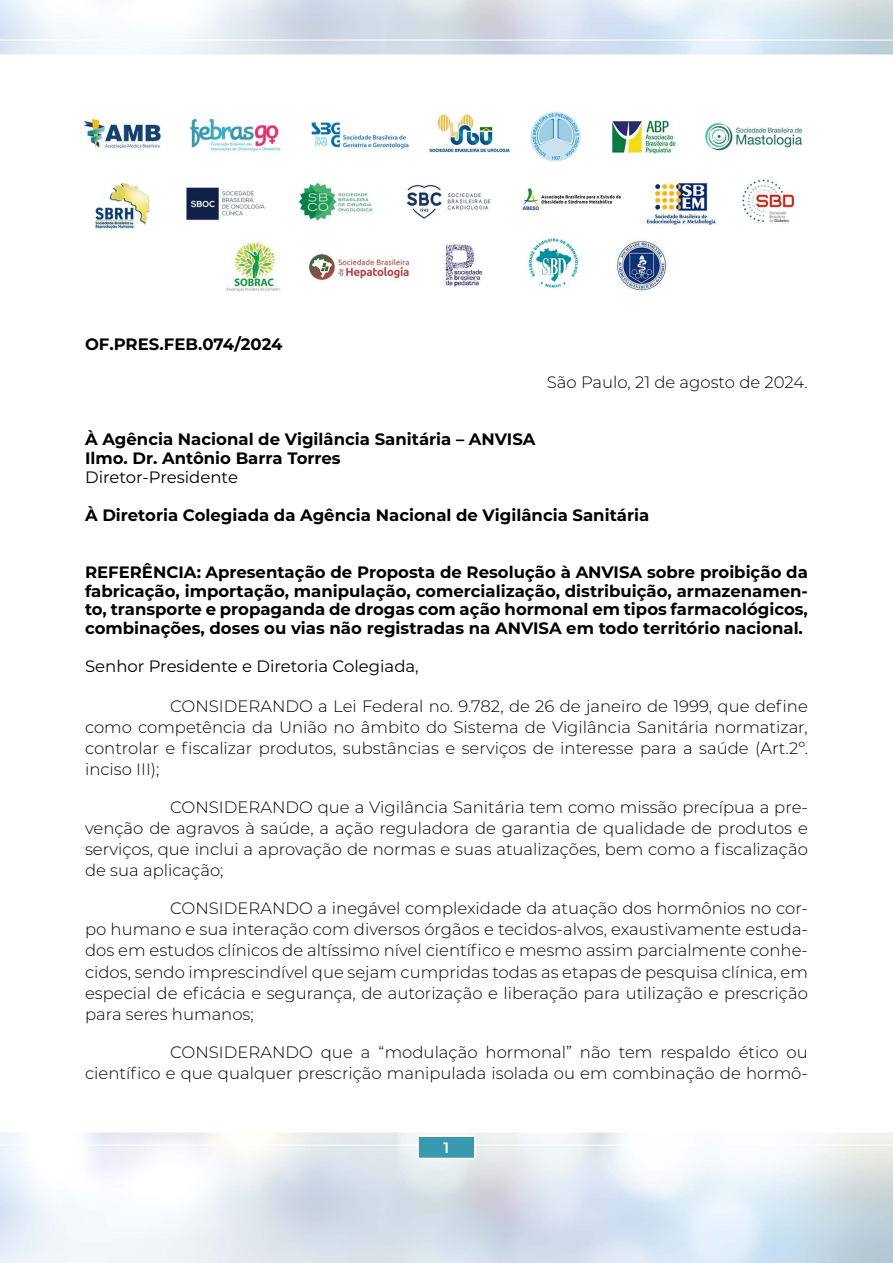
<style>
.page{position:relative;width:893px;height:1263px;background:#fff}
.page>*{position:absolute;margin:0;border:0;box-sizing:border-box;transform-origin:0 0}
.t1{font:300 16.5px/21px "Montserrat";color:#000;text-align:justify}
.t2{font:700 16.5px/19px "Montserrat";color:#000}
.t3{font:16.5px "Montserrat";color:#000}
.t4{font:600 15px "Montserrat";color:#fff}
</style>
<div class="page">
<img style="left:0;top:0;width:893px;height:1263px">
<div style="left:418px;top:1136px;width:57px;height:22px;background:#3999af"></div>
<div style="left:417px;top:1135px;width:59px;height:24px;border:2px solid #fff"></div>
<p class="t2" style="left:85px;top:334px;width:199px">OF.PRES.FEB.074/2024</p>
<p class="t1" style="left:547px;top:371px;width:263px">São Paulo, 21 de agosto de 2024.</p>
<p class="t2" style="left:85px;top:428px;width:452px">À Agência Nacional de Vigilância Sanitária – ANVISA<br>Ilmo. Dr. Antônio Barra Torres</p>
<p class="t3" style="left:85px;top:465px;width:154px">Diretor-Presidente</p>
<p class="t2" style="left:85px;top:504px;width:566px">À Diretoria Colegiada da Agência Nacional de Vigilância Sanitária</p>
<p class="t2" style="left:85px;top:561px;width:724px;text-align:justify">REFERÊNCIA: Apresentação de Proposta de Resolução à ANVISA sobre proibição da fabricação, importação, manipulação, comercialização, distribuição, armazenamen&shy;to, transporte e propaganda de drogas com ação hormonal em tipos farmacológicos, combinações, doses ou vias não registradas na ANVISA em todo território nacional.</p>
<p class="t3" style="left:85px;top:655px;width:335px">Senhor Presidente e Diretoria Colegiada,</p>
<p class="t1" style="left:85px;top:695px;width:724px;text-indent:85px">CONSIDERANDO a Lei Federal no. 9.782, de 26 de janeiro de 1999, que define como competência da União no âmbito do Sistema de Vigilância Sanitária normatizar, controlar e fiscalizar produtos, substâncias e serviços de interesse para a saúde (Art.2º. inciso III);</p>
<p class="t1" style="left:85px;top:796px;width:724px;text-indent:85px">CONSIDERANDO que a Vigilância Sanitária tem como missão precípua a pre&shy;venção de agravos à saúde, a ação reguladora de garantia de qualidade de produtos e serviços, que inclui a aprovação de normas e suas atualizações, bem como a fiscalização de sua aplicação;</p>
<p class="t1" style="left:85px;top:897px;width:724px;text-indent:85px">CONSIDERANDO a inegável complexidade da atuação dos hormônios no cor&shy;po humano e sua interação com diversos órgãos e tecidos-alvos, exaustivamente estuda&shy;dos em estudos clínicos de altíssimo nível científico e mesmo assim parcialmente conhe&shy;cidos, sendo imprescindível que sejam cumpridas todas as etapas de pesquisa clínica, em especial de eficácia e segurança, de autorização e liberação para utilização e prescrição para seres humanos;</p>
<p class="t1" style="left:85px;top:1041px;width:724px;text-align:right">CONSIDERANDO que a “modulação hormonal” não tem respaldo ético ou<br>científico e que qualquer prescrição manipulada isolada ou em combinação de hormô-</p>
<p class="t4" style="left:444px;top:1137px;width:7px">1</p>
</div>
